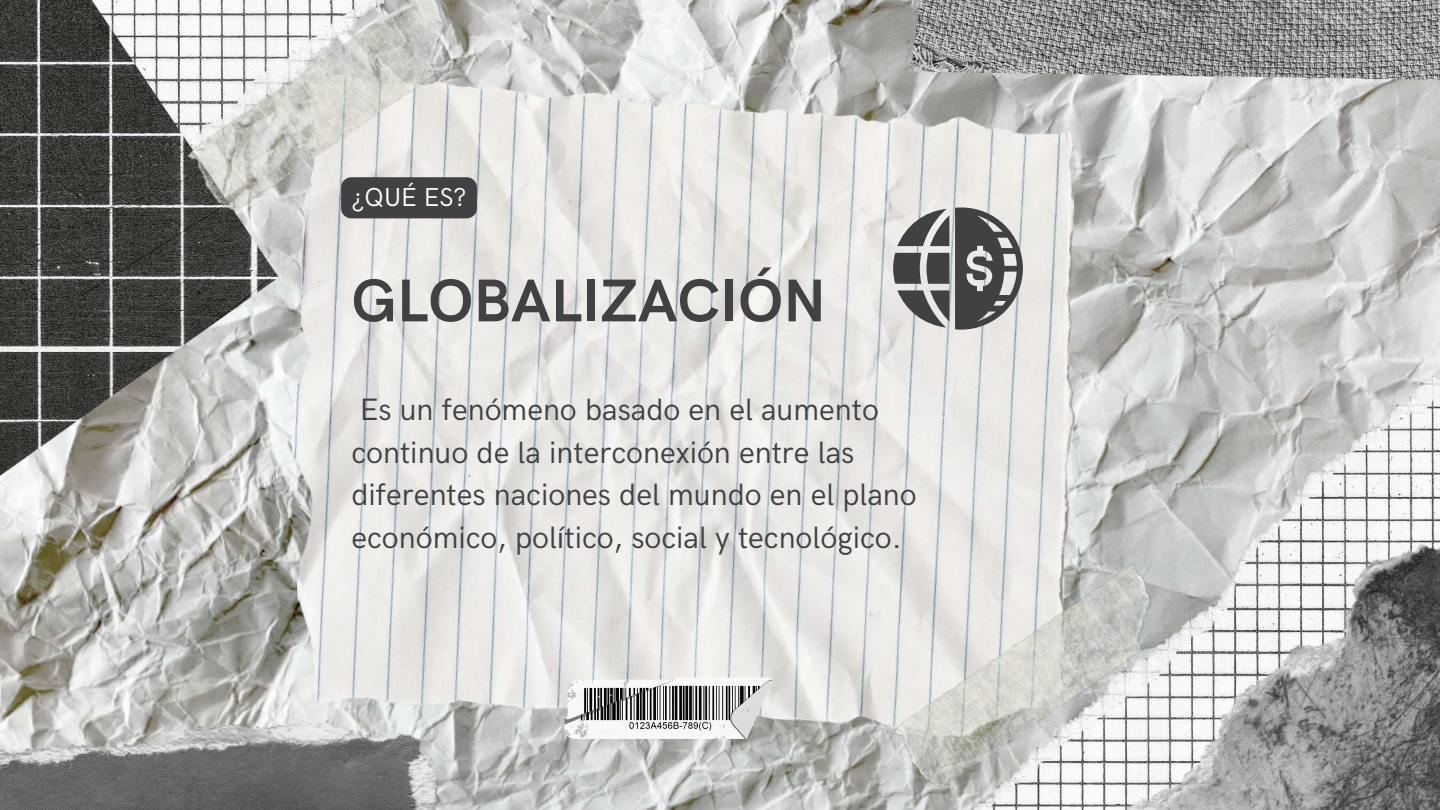
<style>
.page{position:relative;width:1440px;height:810px;background:#fff}
.page>*{position:absolute;margin:0;border:0;box-sizing:border-box;transform-origin:0 0}
.t1{font:700 60.5px "HK Grotesk";color:#414042}
.t2{font:31px/42.8px "HK Grotesk";color:#414042}
.t3{font:26px "HK Grotesk";color:#fff}
</style>
<div class="page">
<img style="left:0;top:0;width:1440px;height:810px">
<img style="left:761px;top:312px;width:679px;height:498px">
<img style="left:480px;top:0;width:173px;height:48px">
<img style="left:0;top:0;width:278px;height:530px">
<img style="left:278px;top:48px;width:815px;height:713px">
<img style="left:173px;top:0;width:307px;height:222px">
<img style="left:880px;top:557px;width:131px;height:241px">
<img style="left:880px;top:0;width:560px;height:81px">
<img style="left:1011px;top:495px;width:429px;height:315px">
<svg style="left:564px;top:678px;width:209px;height:61px"></svg>
<img style="left:0;top:719px;width:457px;height:91px">
<div style="left:341px;top:177px;width:136px;height:41px;background:#414042"></div>
<svg style="left:955px;top:207px;width:68px;height:123px;background:#7a7979"></svg>
<svg style="left:893px;top:253px;width:56px;height:31px;background:#585758"></svg>
<svg style="left:897px;top:209px;width:52px;height:37px;background:#8b8989"></svg>
<svg style="left:897px;top:290px;width:52px;height:38px;background:#8b8989"></svg>
<p class="t3" style="left:351px;top:182px;width:117px">¿QUÉ ES?</p>
<h1 class="t1" style="left:351px;top:267px;width:476px">GLOBALIZACIÓN</h1>
<p class="t2" style="left:351px;top:389px;width:567px">Es un fenómeno basado en el aumento continuo de la interconexión entre las diferentes naciones del mundo en el plano económico, político, social y tecnológico.</p>
</div>
